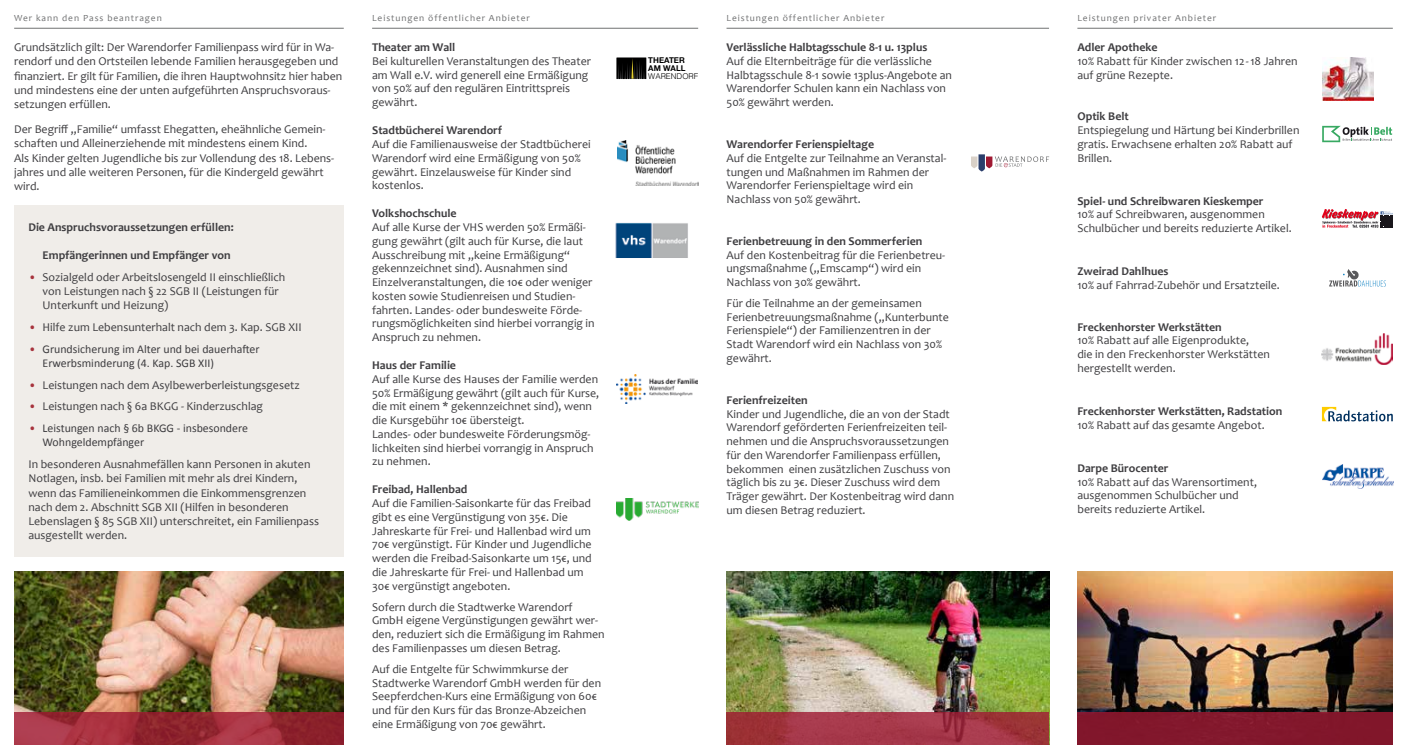
<style>
.page{position:relative;width:1407px;height:745px;background:#fff}
.page>*{position:absolute;margin:0;border:0;box-sizing:border-box;transform-origin:0 0}
.t1{font:11.88px/13.8px "Candara";color:#3e3d40}
.t2{font:700 11.88px "Candara";color:#3e3d40}
.t3{font:11.88px/14.2px "Calibri";color:#3e3d40}
.t4{font:9.38px "Candara";letter-spacing:.1em;color:#707172}
.t5{font:700 8px/7.8px "Helvetica Neue LT";color:#000}
.t6{font:300 8px "Helvetica LT";color:#000}
.s1{font-weight:700;color:#a7333d}
.s2{font-family:"Candara";font-weight:700;color:#a7333d}
</style>
<div class="page">
<div style="left:14px;top:206px;width:330px;height:350px;background:#f0ede9"></div>
<svg style="left:616px;top:58px;width:30px;height:21px"></svg>
<img style="left:617px;top:140px;width:82px;height:45px">
<svg style="left:1322px;top:126px;width:70px;height:16px"></svg>
<img style="left:615px;top:222px;width:73px;height:35px">
<div style="left:603px;top:216px;width:102px;height:43px;border:1px solid #fff"></div>
<img style="left:1322px;top:57px;width:51px;height:43px">
<svg style="left:1322px;top:406px;width:71px;height:15px"></svg>
<svg style="left:1322px;top:209px;width:71px;height:19px"></svg>
<img style="left:617px;top:498px;width:81px;height:22px">
<img style="left:1322px;top:333px;width:70px;height:31px">
<img style="left:14px;top:571px;width:330px;height:140px">
<svg style="left:14px;top:711px;width:330px;height:33px;background:#9b2e39"></svg>
<hr style="left:726px;top:28px;width:323px;height:1px;background:#707172">
<hr style="left:372px;top:28px;width:326px;height:1px;background:#707172">
<hr style="left:14px;top:28px;width:330px;height:1px;background:#707172">
<hr style="left:1077px;top:28px;width:316px;height:1px;background:#707172">
<img style="left:1077px;top:571px;width:316px;height:140px">
<div style="left:1077px;top:711px;width:316px;height:33px;background:#82172b"></div>
<img style="left:616px;top:374px;width:82px;height:29px">
<svg style="left:971px;top:154px;width:78px;height:17px"></svg>
<img style="left:726px;top:571px;width:323px;height:140px">
<svg style="left:726px;top:711px;width:323px;height:33px;background:#a23944"></svg>
<svg style="left:1329px;top:269px;width:57px;height:17px"></svg>
<img style="left:1322px;top:464px;width:71px;height:24px">
<p class="t4" style="left:14px;top:12px;width:149px">Wer kann den Pass beantragen</p>
<p class="t4" style="left:372px;top:12px;width:159px">Leistungen öffentlicher Anbieter</p>
<p class="t4" style="left:726px;top:12px;width:159px">Leistungen öffentlicher Anbieter</p>
<p class="t4" style="left:1077px;top:12px;width:140px">Leistungen privater Anbieter</p>
<p class="t1" style="left:14px;top:40px;width:329px;line-height:14.2px">Grundsätzlich gilt: Der Warendorfer Familienpass wird für in Wa&shy;rendorf und den Ortsteilen lebende Familien herausgegeben und finanziert. Er gilt für Familien, die ihren Hauptwohnsitz hier haben und mindestens eine der unten aufgeführten Anspruchsvoraus&shy;setzungen erfüllen.</p>
<p class="t1" style="left:14px;top:122px;width:322px;line-height:14.2px">Der Begriff „Familie“ umfasst Ehegatten, eheähnliche Gemein&shy;schaften und Alleinerziehende mit mindestens einem Kind.<br>Als Kinder gelten Jugendliche bis zur Vollendung des 18. Lebens&shy;jahres und alle weiteren Personen, für die Kindergeld gewährt wird.</p>
<p class="t2" style="left:28px;top:220px;width:207px">Die Anspruchsvoraussetzungen erfüllen:</p>
<p class="t2" style="left:43px;top:248px;width:190px">Empfängerinnen und Empfänger von</p>
<p class="t1" style="left:43px;top:269px;width:244px;line-height:14.2px;text-indent:-14px"><span class="s1">•</span> Sozialgeld oder Arbeitslosengeld II einschließlich von Leistungen nach § 22 SGB II (Leistungen für<br>Unterkunft und Heizung)</p>
<p class="t1" style="left:28px;top:320px;width:275px"><span class="s1">•</span> Hilfe zum Lebensunterhalt nach dem 3. Kap. SGB XII</p>
<p class="t3" style="left:43px;top:341px;width:219px;text-indent:-14px"><span class="s2">•</span> Grundsicherung im Alter und bei dauerhafter<br>Erwerbsminderung (4. Kap. SGB XII)</p>
<p class="t1" style="left:28px;top:377px;width:273px"><span class="s1">•</span> Leistungen nach dem Asylbewerberleistungsgesetz</p>
<p class="t1" style="left:28px;top:399px;width:236px"><span class="s1">•</span> Leistungen nach § 6a BKGG - Kinderzuschlag</p>
<p class="t3" style="left:43px;top:420px;width:207px;text-indent:-14px"><span class="s2">•</span> Leistungen nach § 6b BKGG - insbesondere<br>Wohngeldempfänger</p>
<p class="t1" style="left:28px;top:457px;width:292px;line-height:14.2px">In besonderen Ausnahmefällen kann Personen in akuten Notlagen, insb. bei Familien mit mehr als drei Kindern, wenn das Familieneinkommen die Einkommensgrenzen nach dem 2. Abschnitt SGB XII (Hilfen in besonderen Lebenslagen § 85 SGB XII) unterschreitet, ein Familienpass ausgestellt werden.</p>
<p class="t2" style="left:372px;top:40px;width:85px">Theater am Wall</p>
<p class="t1" style="left:372px;top:54px;width:220px">Bei kulturellen Veranstaltungen des Theater am Wall e.V. wird generell eine Ermäßigung von 50% auf den regulären Eintrittspreis gewährt.</p>
<p class="t2" style="left:372px;top:123px;width:132px">Stadtbücherei Warendorf</p>
<p class="t1" style="left:372px;top:137px;width:220px">Auf die Familienausweise der Stadtbücherei Warendorf wird eine Ermäßigung von 50% gewährt. Einzelausweise für Kinder sind kostenlos.</p>
<p class="t2" style="left:372px;top:206px;width:86px">Volkshochschule</p>
<p class="t1" style="left:372px;top:220px;width:224px">Auf alle Kurse der VHS werden 50% Ermäßi&shy;gung gewährt (gilt auch für Kurse, die laut Ausschreibung mit „keine Ermäßigung“ gekennzeichnet sind). Ausnahmen sind Einzelveranstaltungen, die 10€ oder weniger kosten sowie Studienreisen und Studien&shy;fahrten. Landes- oder bundesweite Förde&shy;rungsmöglichkeiten sind hierbei vorrangig in Anspruch zu nehmen.</p>
<p class="t2" style="left:372px;top:358px;width:85px">Haus der Familie</p>
<p class="t1" style="left:372px;top:372px;width:229px">Auf alle Kurse des Hauses der Familie werden 50% Ermäßigung gewährt (gilt auch für Kurse, die mit einem * gekennzeichnet sind), wenn die Kursgebühr 10€ übersteigt.<br>Landes- oder bundesweite Förderungsmög&shy;lichkeiten sind hierbei vorrangig in Anspruch zu nehmen.</p>
<p class="t2" style="left:372px;top:482px;width:97px">Freibad, Hallenbad</p>
<p class="t1" style="left:372px;top:496px;width:221px">Auf die Familien-Saisonkarte für das Freibad gibt es eine Vergünstigung von 35€. Die Jahreskarte für Frei- und Hallenbad wird um 70€ vergünstigt. Für Kinder und Jugendliche werden die Freibad-Saisonkarte um 15€, und die Jahreskarte für Frei- und Hallenbad um 30€ vergünstigt angeboten.</p>
<p class="t1" style="left:372px;top:599px;width:234px">Sofern durch die Stadtwerke Warendorf GmbH eigene Vergünstigungen gewährt wer&shy;den, reduziert sich die Ermäßigung im Rahmen des Familienpasses um diesen Betrag.</p>
<p class="t1" style="left:372px;top:661px;width:230px">Auf die Entgelte für Schwimmkurse der Stadtwerke Warendorf GmbH werden für den Seepferdchen-Kurs eine Ermäßigung von 60€ und für den Kurs für das Bronze-Abzeichen eine Ermäßigung von 70€ gewährt.</p>
<p class="t5" style="left:648px;top:56px;width:39px">THEATER<br>AM WALL</p>
<p class="t6" style="left:648px;top:71px;width:51px">WARENDORF</p>
<p class="t2" style="left:726px;top:40px;width:202px">Verlässliche Halbtagsschule 8-1 u. 13plus</p>
<p class="t1" style="left:726px;top:54px;width:227px">Auf die Elternbeiträge für die verlässliche Halbtagsschule 8-1 sowie 13plus-Angebote an Warendorfer Schulen kann ein Nachlass von 50% gewährt werden.</p>
<p class="t2" style="left:726px;top:137px;width:149px">Warendorfer Ferienspieltage</p>
<p class="t1" style="left:726px;top:151px;width:221px">Auf die Entgelte zur Teilnahme an Veranstal&shy;tungen und Maßnahmen im Rahmen der Warendorfer Ferienspieltage wird ein Nachlass von 50% gewährt.</p>
<p class="t2" style="left:726px;top:233px;width:197px">Ferienbetreuung in den Sommerferien</p>
<p class="t1" style="left:726px;top:248px;width:220px">Auf den Kostenbeitrag für die Ferienbetreu&shy;ungsmaßnahme („Emscamp“) wird ein<br>Nachlass von 30% gewährt.</p>
<p class="t1" style="left:726px;top:296px;width:224px">Für die Teilnahme an der gemeinsamen Ferienbetreuungsmaßnahme („Kunterbunte Ferienspiele“) der Familienzentren in der Stadt Warendorf wird ein Nachlass von 30% gewährt.</p>
<p class="t2" style="left:726px;top:392px;width:83px">Ferienfreizeiten</p>
<p class="t1" style="left:726px;top:406px;width:229px">Kinder und Jugendliche, die an von der Stadt Warendorf geförderten Ferienfreizeiten teil&shy;nehmen und die Anspruchsvoraussetzungen für den Warendorfer Familienpass erfüllen, bekommen einen zusätzlichen Zuschuss von täglich bis zu 3€. Dieser Zuschuss wird dem Träger gewährt. Der Kostenbeitrag wird dann um diesen Betrag reduziert.</p>
<p class="t2" style="left:1077px;top:40px;width:82px">Adler Apotheke</p>
<p class="t1" style="left:1077px;top:54px;width:222px">10% Rabatt für Kinder zwischen 12 -18 Jahren auf grüne Rezepte.</p>
<p class="t2" style="left:1077px;top:109px;width:53px">Optik Belt</p>
<p class="t1" style="left:1077px;top:123px;width:224px">Entspiegelung und Härtung bei Kinderbrillen gratis. Erwachsene erhalten 20% Rabatt auf<br>Brillen.</p>
<p class="t2" style="left:1077px;top:193px;width:188px">Spiel- und Schreibwaren Kieskemper</p>
<p class="t1" style="left:1077px;top:208px;width:216px">10% auf Schreibwaren, ausgenommen<br>Schulbücher und bereits reduzierte Artikel.</p>
<p class="t2" style="left:1077px;top:264px;width:93px">Zweirad Dahlhues</p>
<p class="t1" style="left:1077px;top:278px;width:204px">10% auf Fahrrad-Zubehör und Ersatzteile.</p>
<p class="t2" style="left:1077px;top:319px;width:146px">Freckenhorster Werkstätten</p>
<p class="t1" style="left:1077px;top:333px;width:194px">10% Rabatt auf alle Eigenprodukte,<br>die in den Freckenhorster Werkstätten hergestellt werden.</p>
<p class="t2" style="left:1077px;top:403px;width:206px">Freckenhorster Werkstätten, Radstation</p>
<p class="t1" style="left:1077px;top:418px;width:189px">10% Rabatt auf das gesamte Angebot.</p>
<p class="t2" style="left:1077px;top:460px;width:92px">Darpe Bürocenter</p>
<p class="t1" style="left:1077px;top:474px;width:181px">10% Rabatt auf das Warensortiment, ausgenommen Schulbücher und bereits reduzierte Artikel.</p>
</div>
